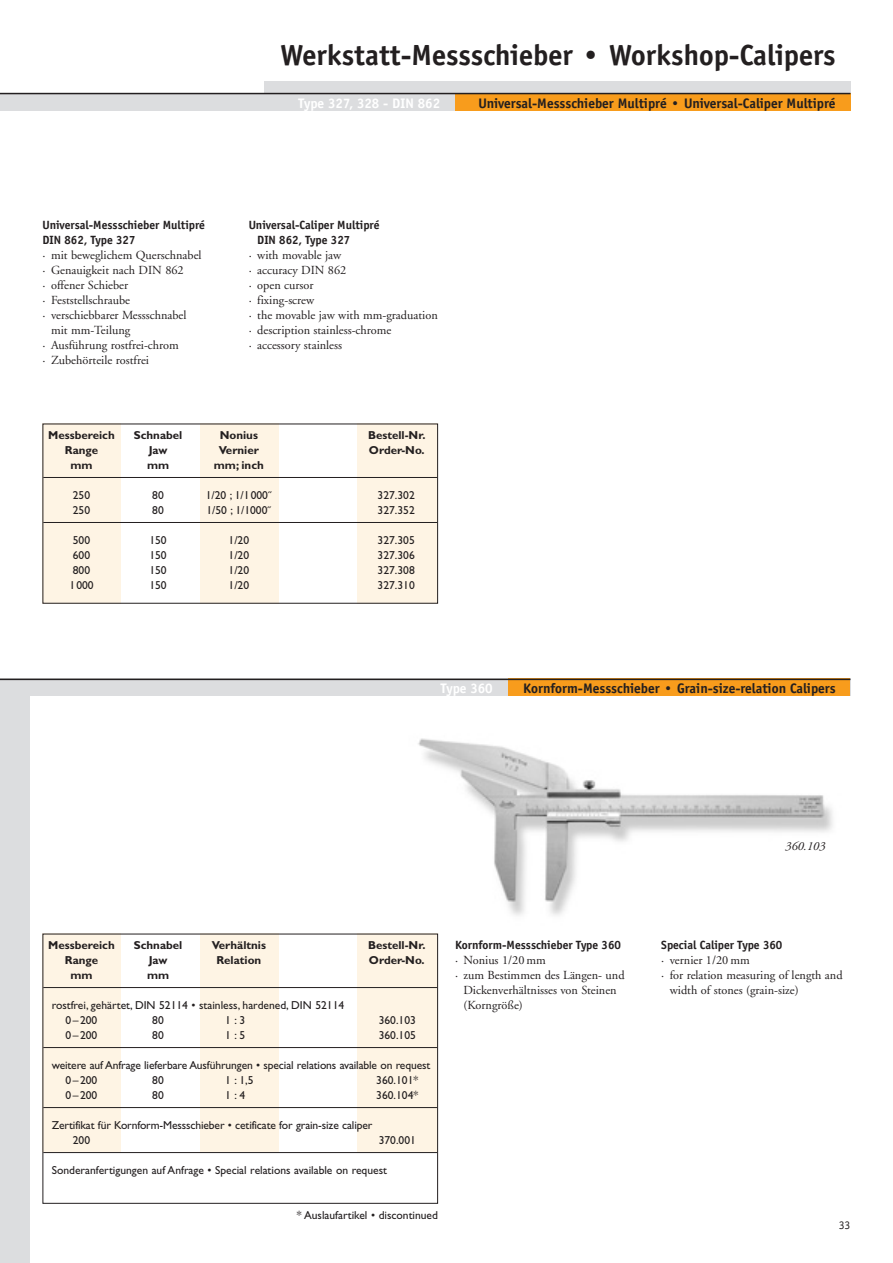
<style>
.page{position:relative;width:893px;height:1263px;background:#fff}
.page>*{position:absolute;margin:0;border:0;box-sizing:border-box;transform-origin:0 0}
.Headline_rechts{font:700 30px "Officina Sans";color:#231f20}
.Subhead_rechts{font:700 14.25px "Officina Sans";color:#231f20}
.Subhead_rechts_weiß{font:700 14.25px "Officina Sans";color:#fff}
.Subhead_rechts-2{font:700 14.25px "Officina Sans";color:#fff}
.Fließtext{font:12.3px/15px "Adobe Garamond";color:#231f20}
.Fließtext_bold{font:700 12.3px/15px "Officina Sans";color:#231f20}
.Fließtext-2{font:700 12.3px/15px "Officina Sans";color:#231f20}
.BU{font:italic 12.3px "Adobe Garamond";color:#231f20}
.t1{font:12px "Officina Sans";color:#231f20}
.tab_2{font:11.55px "Gill Sans";color:#231f20}
.tab_2_Linie{font:11.55px "Gill Sans";color:#231f20}
.tab_3_Kopf{font:700 11.55px "Gill Sans";color:#231f20}
.tab_2_Kopf{font:700 11.55px "Gill Sans";color:#231f20}
.tab_2_Einzug{font:11.55px "Gill Sans";letter-spacing:-.01em;color:#231f20}
.tab_3{font:11.55px "Gill Sans";color:#231f20}
</style>
<div class="page">
<div style="left:0;top:94px;width:850px;height:17px;background:#dcdddf"></div>
<div style="left:0;top:679px;width:30px;height:584px;background:#dcdddf"></div>
<img style="left:418px;top:738px;width:415px;height:178px">
<div style="left:0;top:679px;width:850px;height:17px;background:#dcdddf"></div>
<div style="left:264px;top:81px;width:586px;height:13px;background:#dcdddf"></div>
<div style="left:455px;top:94px;width:395px;height:17px;background:#f89c1c"></div>
<hr style="left:0;top:93px;width:850px;height:1px;background:#231f20">
<div style="left:508px;top:679px;width:342px;height:17px;background:#f89c1c"></div>
<hr style="left:0;top:679px;width:850px;height:1px;background:#231f20">
<div style="left:43px;top:424px;width:78px;height:180px;background:#fef4e4"></div>
<div style="left:357px;top:424px;width:81px;height:180px;background:#fef4e4"></div>
<div style="left:200px;top:424px;width:79px;height:180px;background:#fef4e4"></div>
<hr style="left:43px;top:477px;width:394px;height:1px;background:#231f20">
<hr style="left:43px;top:522px;width:394px;height:1px;background:#231f20">
<div style="left:43px;top:424px;width:395px;height:180px;border:1px solid #231f20"></div>
<div style="left:43px;top:934px;width:78px;height:218px;background:#fef4e4"></div>
<div style="left:357px;top:934px;width:81px;height:218px;background:#fef4e4"></div>
<div style="left:200px;top:934px;width:79px;height:218px;background:#fef4e4"></div>
<hr style="left:43px;top:987px;width:394px;height:1px;background:#231f20">
<hr style="left:43px;top:1047px;width:394px;height:1px;background:#231f20">
<hr style="left:43px;top:1107px;width:394px;height:1px;background:#231f20">
<hr style="left:43px;top:1152px;width:394px;height:1px;background:#231f20">
<div style="left:43px;top:934px;width:395px;height:270px;border:1px solid #231f20"></div>
<p class="Headline_rechts" style="left:280px;top:37px;width:557px">Werkstatt-Messschieber • Workshop-Calipers</p>
<p class="Fließtext_bold" style="left:43px;top:217px;width:164px">Universal-Messschieber Multipré<br>DIN 862, Type 327</p>
<p class="Fließtext" style="left:43px;top:247px;width:161px">· mit beweglichem Querschnabel</p>
<p class="Fließtext" style="left:43px;top:262px;width:143px">· Genauigkeit nach DIN 862</p>
<p class="Fließtext" style="left:43px;top:277px;width:87px">· offener Schieber</p>
<p class="Fließtext" style="left:43px;top:292px;width:89px">· Feststellschraube</p>
<p class="Fließtext" style="left:51px;top:307px;width:137px;text-indent:-9px">· verschiebbarer Messschnabel mit mm-Teilung</p>
<p class="Fließtext" style="left:43px;top:337px;width:138px">· Ausführung rostfrei-chrom</p>
<p class="Fließtext" style="left:43px;top:352px;width:108px">· Zubehörteile rostfrei</p>
<p class="Subhead_rechts_weiß" style="left:299px;top:95px;width:143px">Type 327, 328 - DIN 862</p>
<p class="Subhead_rechts" style="left:478px;top:95px;width:359px">Universal-Messschieber Multipré • Universal-Caliper Multipré</p>
<p class="Fließtext-2" style="left:257px;top:217px;width:124px;text-indent:-9px">Universal-Caliper Multipré<br>DIN 862, Type 327</p>
<p class="Fließtext" style="left:249px;top:247px;width:94px">· with movable jaw</p>
<p class="Fließtext" style="left:249px;top:262px;width:99px">· accuracy DIN 862</p>
<p class="Fließtext" style="left:249px;top:277px;width:66px">· open cursor</p>
<p class="Fließtext" style="left:249px;top:292px;width:67px">· fixing-screw</p>
<p class="Fließtext" style="left:249px;top:307px;width:191px">· the movable jaw with mm-graduation</p>
<p class="Fließtext" style="left:249px;top:322px;width:144px">· description stainless-chrome</p>
<p class="Fließtext" style="left:249px;top:337px;width:95px">· accessory stainless</p>
<p class="tab_3_Kopf" style="left:48px;top:428px;width:68px">Messbereich</p>
<p class="tab_3_Kopf" style="left:134px;top:428px;width:50px">Schnabel</p>
<p class="tab_3_Kopf" style="left:220px;top:428px;width:40px">Nonius</p>
<p class="tab_3_Kopf" style="left:368px;top:428px;width:59px">Bestell-Nr.</p>
<p class="tab_3_Kopf" style="left:65px;top:443px;width:35px">Range</p>
<p class="tab_3_Kopf" style="left:149px;top:443px;width:20px">Jaw</p>
<p class="tab_3_Kopf" style="left:219px;top:443px;width:42px">Vernier</p>
<p class="tab_3_Kopf" style="left:369px;top:443px;width:57px">Order-No.</p>
<p class="tab_3_Kopf" style="left:70px;top:458px;width:24px">mm</p>
<p class="tab_3_Kopf" style="left:147px;top:458px;width:24px">mm</p>
<p class="tab_3_Kopf" style="left:214px;top:458px;width:52px">mm; inch</p>
<p class="tab_2" style="left:73px;top:488px;width:19px">250</p>
<p class="tab_2" style="left:152px;top:488px;width:13px">80</p>
<p class="tab_2" style="left:206px;top:488px;width:68px">1/20 ; 1/1000˝</p>
<p class="tab_2" style="left:378px;top:488px;width:39px">327.302</p>
<p class="tab_2_Linie" style="left:73px;top:503px;width:19px">250</p>
<p class="tab_2_Linie" style="left:152px;top:503px;width:13px">80</p>
<p class="tab_2_Linie" style="left:206px;top:503px;width:66px">1/50 ; 1/1000˝</p>
<p class="tab_2_Linie" style="left:378px;top:503px;width:39px">327.352</p>
<p class="tab_2_Linie" style="left:73px;top:533px;width:19px">500</p>
<p class="tab_2_Linie" style="left:149px;top:533px;width:19px">150</p>
<p class="tab_2_Linie" style="left:229px;top:533px;width:22px">1/20</p>
<p class="tab_2_Linie" style="left:378px;top:533px;width:39px">327.305</p>
<p class="tab_2_Linie" style="left:73px;top:548px;width:19px">600</p>
<p class="tab_2_Linie" style="left:149px;top:548px;width:19px">150</p>
<p class="tab_2_Linie" style="left:229px;top:548px;width:22px">1/20</p>
<p class="tab_2_Linie" style="left:378px;top:548px;width:39px">327.306</p>
<p class="tab_2_Linie" style="left:73px;top:563px;width:19px">800</p>
<p class="tab_2_Linie" style="left:149px;top:563px;width:19px">150</p>
<p class="tab_2_Linie" style="left:229px;top:563px;width:22px">1/20</p>
<p class="tab_2_Linie" style="left:378px;top:563px;width:39px">327.308</p>
<p class="tab_2" style="left:69px;top:578px;width:26px">1000</p>
<p class="tab_2" style="left:149px;top:578px;width:19px">150</p>
<p class="tab_2" style="left:229px;top:578px;width:22px">1/20</p>
<p class="tab_2" style="left:378px;top:578px;width:39px">327.310</p>
<p class="Subhead_rechts-2" style="left:441px;top:680px;width:53px">Type 360</p>
<p class="Subhead_rechts" style="left:523px;top:680px;width:314px">Kornform-Messschieber • Grain-size-relation Calipers</p>
<p class="BU" style="left:785px;top:840px;width:41px">360.103</p>
<p class="tab_2_Kopf" style="left:48px;top:938px;width:68px">Messbereich</p>
<p class="tab_2_Kopf" style="left:134px;top:938px;width:50px">Schnabel</p>
<p class="tab_2_Kopf" style="left:212px;top:938px;width:56px">Verhältnis</p>
<p class="tab_2_Kopf" style="left:368px;top:938px;width:59px">Bestell-Nr.</p>
<p class="tab_2_Kopf" style="left:65px;top:953px;width:35px">Range</p>
<p class="tab_2_Kopf" style="left:149px;top:953px;width:20px">Jaw</p>
<p class="tab_2_Kopf" style="left:216px;top:953px;width:46px">Relation</p>
<p class="tab_2_Kopf" style="left:369px;top:953px;width:57px">Order-No.</p>
<p class="tab_2_Kopf" style="left:70px;top:968px;width:24px">mm</p>
<p class="tab_2_Kopf" style="left:147px;top:968px;width:24px">mm</p>
<p class="tab_2" style="left:52px;top:998px;width:294px">rostfrei, gehärtet, DIN 52114 • stainless, hardened, DIN 52114</p>
<p class="tab_2" style="left:66px;top:1013px;width:33px">0–200</p>
<p class="tab_2" style="left:152px;top:1013px;width:13px">80</p>
<p class="tab_2" style="left:225px;top:1013px;width:21px">1:3</p>
<p class="tab_2" style="left:379px;top:1013px;width:39px">360.103</p>
<p class="tab_2_Linie" style="left:66px;top:1028px;width:33px">0–200</p>
<p class="tab_2_Linie" style="left:152px;top:1028px;width:13px">80</p>
<p class="tab_2_Linie" style="left:225px;top:1028px;width:21px">1:5</p>
<p class="tab_2_Linie" style="left:379px;top:1028px;width:39px">360.105</p>
<p class="tab_2" style="left:52px;top:1058px;width:380px">weitere auf Anfrage lieferbare Ausführungen • special relations available on request</p>
<p class="tab_2" style="left:66px;top:1073px;width:33px">0–200</p>
<p class="tab_2" style="left:152px;top:1073px;width:13px">80</p>
<p class="tab_2" style="left:225px;top:1073px;width:30px">1 :1,5</p>
<p class="tab_2" style="left:376px;top:1073px;width:43px">360.101*</p>
<p class="tab_2_Linie" style="left:66px;top:1088px;width:33px">0–200</p>
<p class="tab_2_Linie" style="left:152px;top:1088px;width:13px">80</p>
<p class="tab_2_Linie" style="left:225px;top:1088px;width:21px">1:4</p>
<p class="tab_2_Linie" style="left:376px;top:1088px;width:43px">360.104*</p>
<p class="tab_2_Einzug" style="left:52px;top:1118px;width:322px">Zertifikat für Kornform-Messschieber • cetificate for grain-size caliper</p>
<p class="tab_2" style="left:73px;top:1133px;width:19px">200</p>
<p class="tab_2" style="left:379px;top:1133px;width:39px">370.001</p>
<p class="tab_2" style="left:52px;top:1163px;width:337px">Sonderanfertigungen auf Anfrage • Special relations available on request</p>
<p class="tab_3" style="left:297px;top:1208px;width:143px">* Auslaufartikel • discontinued</p>
<p class="Fließtext_bold" style="left:455px;top:937px;width:167px">Kornform-Messschieber Type 360</p>
<p class="Fließtext" style="left:455px;top:952px;width:92px">· Nonius 1/20 mm</p>
<p class="Fließtext" style="left:455px;top:967px;width:171px;text-align:center">· zum Bestimmen des Längen- und<br>Dickenverhältnisses von Steinen</p>
<p class="Fließtext" style="left:463px;top:997px;width:61px">(Korngröße)</p>
<p class="Fließtext-2" style="left:661px;top:937px;width:123px">Special Caliper Type 360</p>
<p class="Fließtext" style="left:661px;top:952px;width:90px">· vernier 1/20 mm</p>
<p class="Fließtext" style="left:670px;top:967px;width:174px;text-indent:-9px">· for relation measuring of length and width of stones (grain-size)</p>
<p class="t1" style="left:839px;top:1219px;width:13px">33</p>
</div>
